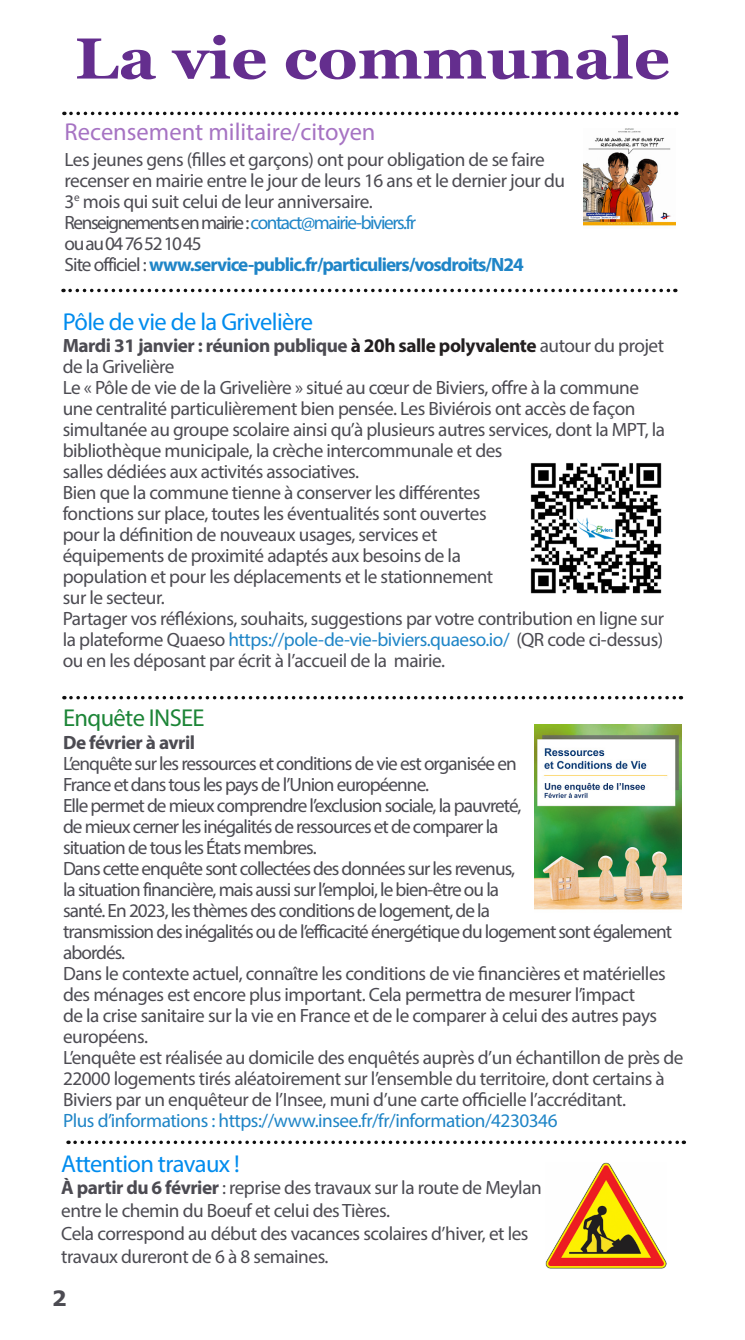
<style>
.page{position:relative;width:745px;height:1340px;background:#fff}
.page>*{position:absolute;margin:0;border:0;box-sizing:border-box;transform-origin:0 0}
.t1{font:700 57.75px "Georgia";color:#642e8e;scale:1.1 1}
.t2{font:24.5px "Myriad Pro";letter-spacing:-.025em;color:#008cee}
.t3{font:24.5px "Myriad Pro";color:#a673c3}
.t4{font:24.5px "Myriad Pro";letter-spacing:-.025em;color:#1c8537}
.t5{font:700 21px "Verdana";color:#4c4b52}
.t6{font:19.25px/21px "Myriad Pro";letter-spacing:-.025em;color:#4c4b52}
.t7{font:19.25px/21px "Myriad Pro";letter-spacing:-.05em;color:#4c4b52}
.t8{font:700 19.25px/21px "Myriad Pro";letter-spacing:-.025em;color:#4c4b52}
.t9{font:19.25px "Myriad Pro";letter-spacing:-.03em;color:#1f85c7}
.t10{font:700 19.25px "Myriad Pro";letter-spacing:-.05em;color:#1f85c7}
.t11{font:19.25px "Myriad Pro";letter-spacing:-.075em;color:#1f85c7}
.t12{font:19.25px "Myriad Pro";letter-spacing:-.075em;color:#4c4b52}
.s1{color:#4c4b52}
.s2{font-weight:400;color:#4c4b52}
.s3{color:#231f20}
.s4{font-weight:400}
.s5{color:#1f85c7}
.s6{font-weight:700}
</style>
<div class="page">
<svg style="left:70px;top:289px;width:605px;height:3px"></svg>
<img style="left:583px;top:129px;width:92px;height:97px">
<svg style="left:71px;top:112px;width:605px;height:3px"></svg>
<img style="left:534px;top:724px;width:147px;height:186px">
<svg style="left:71px;top:696px;width:610px;height:3px"></svg>
<img style="left:530px;top:463px;width:132px;height:131px">
<img style="left:545px;top:1162px;width:121px;height:106px">
<svg style="left:75px;top:1140px;width:609px;height:4px"></svg>
<p class="t1" style="left:75px;top:15px;width:542px">La vie communale</p>
<p class="t3" style="left:65px;top:116px;width:312px">Recensement militaire/citoyen</p>
<p class="t6" style="left:65px;top:148px;width:501px">Les jeunes gens (filles et garçons) ont pour obligation de se faire recenser en mairie entre le jour de leurs 16 ans et le dernier jour du<br>3<sup>e</sup> mois qui suit celui de leur anniversaire.</p>
<p class="t11" style="left:65px;top:210px;width:353px"><span class="s1">Renseignements en mairie :</span> contact@mairie-biviers.fr</p>
<p class="t12" style="left:65px;top:231px;width:138px">ou au 04 76 52 10 45</p>
<p class="t10" style="left:65px;top:252px;width:460px"><span class="s2">Site officiel :</span> www.service-public.fr/particuliers/vosdroits/N24</p>
<p class="t2" style="left:63px;top:307px;width:252px">Pôle de vie de la Grivelière</p>
<p class="t8" style="left:63px;top:334px;width:602px">Mardi 31 janvier : réunion publique <span class="s3">à 20h salle polyvalente</span> <span class="s4">autour du projet de la Grivelière</span></p>
<p class="t6" style="left:63px;top:376px;width:603px">Le « Pôle de vie de la Grivelière » situé au cœur de Biviers, offre à la commune une centralité particulièrement bien pensée. Les Biviérois ont accès de façon simultanée au groupe scolaire ainsi qu’à plusieurs autres services, dont la MPT, la bibliothèque municipale, la crèche intercommunale et des<br>salles dédiées aux activités associatives.</p>
<p class="t6" style="left:63px;top:481px;width:432px">Bien que la commune tienne à conserver les différentes fonctions sur place, toutes les éventualités sont ouvertes pour la définition de nouveaux usages, services et équipements de proximité adaptés aux besoins de la population et pour les déplacements et le stationnement sur le secteur.</p>
<p class="t6" style="left:63px;top:607px;width:602px;text-align:justify">Partager vos réfléxions, souhaits, suggestions par votre contribution en ligne sur la plateforme Quaeso <span class="s5">https://pole-de-vie-biviers.quaeso.io/</span> (QR code ci-dessus) ou en les déposant par écrit à l’accueil de la mairie.</p>
<p class="t4" style="left:63px;top:702px;width:143px">Enquête INSEE</p>
<p class="t8" style="left:63px;top:731px;width:133px">De février à avril</p>
<p class="t7" style="left:63px;top:752px;width:455px">L’enquête sur les ressources et conditions de vie est organisée en<br>France et dans tous les pays de l’Union européenne.</p>
<p class="t7" style="left:63px;top:794px;width:460px">Elle permet de mieux comprendre l’exclusion sociale, la pauvreté, de mieux cerner les inégalités de ressources et de comparer la situation de tous les États membres.</p>
<p class="t7" style="left:63px;top:857px;width:610px">Dans cette enquête sont collectées des données sur les revenus,<br>la situation financière, mais aussi sur l’emploi, le bien-être ou la<br>santé. En 2023, les thèmes des conditions de logement, de la<br>transmission des inégalités ou de l’efficacité énergétique du logement sont également abordés.</p>
<p class="t6" style="left:63px;top:962px;width:604px">Dans le contexte actuel, connaître les conditions de vie financières et matérielles des ménages est encore plus important. Cela permettra de mesurer l’impact<br>de la crise sanitaire sur la vie en France et de le comparer à celui des autres pays européens.</p>
<p class="t6" style="left:63px;top:1046px;width:621px">L’enquête est réalisée au domicile des enquêtés auprès d’un échantillon de près de<br>22000 logements tirés aléatoirement sur l’ensemble du territoire, dont certains à<br>Biviers par un enquêteur de l’Insee, muni d’une carte officielle l’accréditant.</p>
<p class="t9" style="left:63px;top:1108px;width:495px">Plus d’informations : https://www.insee.fr/fr/information/4230346</p>
<p class="t2" style="left:61px;top:1148px;width:180px">Attention travaux !</p>
<p class="t6" style="left:61px;top:1176px;width:482px;line-height:22.8px"><span class="s6">À partir du 6 février</span> : reprise des travaux sur la route de Meylan entre le chemin du Boeuf et celui des Tières.</p>
<p class="t6" style="left:61px;top:1221px;width:468px;line-height:22.8px">Cela correspond au début des vacances scolaires d’hiver, et les travaux dureront de 6 à 8 semaines.</p>
<p class="t5" style="left:52px;top:1285px;width:16px">2</p>
</div>
